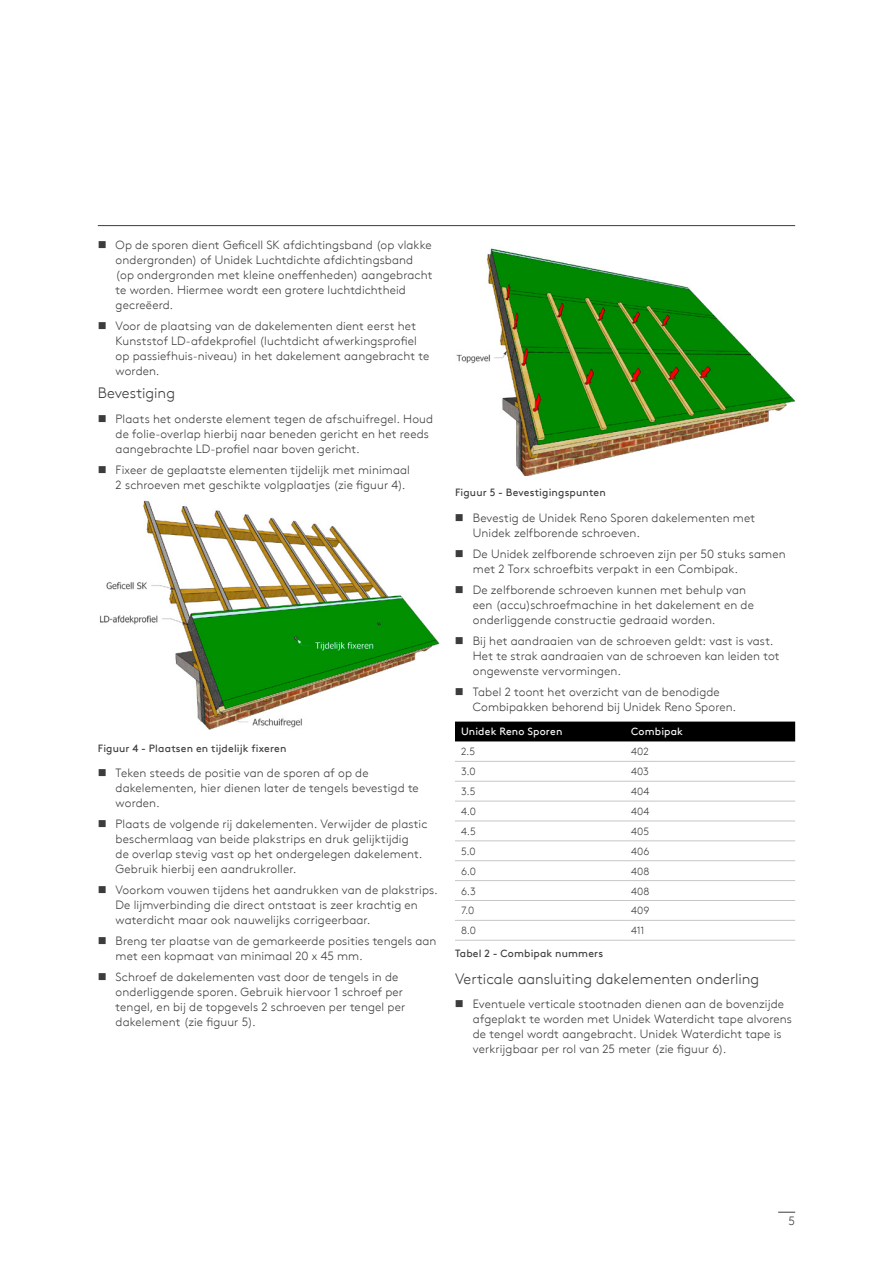
<style>
.page{position:relative;width:893px;height:1263px;background:#fff}
.page>*{position:absolute;margin:0;border:0;box-sizing:border-box;transform-origin:0 0}
.t1{font:300 15px "Kingspan Brown TT";color:#3c3c3b}
.t2{font:300 12px/15px "Kingspan Brown TT";letter-spacing:.01em;color:#3c3c3b}
.t3{font:10.5px "Kingspan Brown TT";letter-spacing:.015em;color:#3c3c3b}
.t4{font:300 10.5px "Kingspan Brown TT";letter-spacing:.01em;color:#3c3c3b}
.t5{font:10.5px "Kingspan Brown TT";letter-spacing:.015em;color:#fff}
</style>
<div class="page">
<hr style="left:98px;top:225px;width:697px;height:1px;background:#3c3c3b">
<img style="left:100px;top:500px;width:340px;height:230px">
<img style="left:456px;top:248px;width:339px;height:227px">
<div style="left:455px;top:722px;width:340px;height:19px;background:#000"></div>
<hr style="left:455px;top:761px;width:170px;height:1px;background:#c6c6c6">
<hr style="left:625px;top:761px;width:170px;height:1px;background:#c6c6c6">
<hr style="left:455px;top:781px;width:170px;height:1px;background:#c6c6c6">
<hr style="left:625px;top:781px;width:170px;height:1px;background:#c6c6c6">
<hr style="left:455px;top:801px;width:170px;height:1px;background:#c6c6c6">
<hr style="left:625px;top:801px;width:170px;height:1px;background:#c6c6c6">
<hr style="left:455px;top:821px;width:170px;height:1px;background:#c6c6c6">
<hr style="left:625px;top:821px;width:170px;height:1px;background:#c6c6c6">
<hr style="left:455px;top:840px;width:170px;height:1px;background:#c6c6c6">
<hr style="left:625px;top:840px;width:170px;height:1px;background:#c6c6c6">
<hr style="left:455px;top:860px;width:170px;height:1px;background:#c6c6c6">
<hr style="left:625px;top:860px;width:170px;height:1px;background:#c6c6c6">
<hr style="left:455px;top:880px;width:170px;height:1px;background:#c6c6c6">
<hr style="left:625px;top:880px;width:170px;height:1px;background:#c6c6c6">
<hr style="left:455px;top:900px;width:170px;height:1px;background:#c6c6c6">
<hr style="left:625px;top:900px;width:170px;height:1px;background:#c6c6c6">
<hr style="left:455px;top:920px;width:170px;height:1px;background:#c6c6c6">
<hr style="left:625px;top:920px;width:170px;height:1px;background:#c6c6c6">
<hr style="left:455px;top:940px;width:170px;height:1px;background:#c6c6c6">
<hr style="left:625px;top:940px;width:170px;height:1px;background:#c6c6c6">
<svg style="left:778px;top:1212px;width:17px;height:1px"></svg>
<p class="t2" style="left:116px;top:236px;width:318px">Op de sporen dient Geficell SK afdichtingsband (op vlakke ondergronden) of Unidek Luchtdichte afdichtingsband (op ondergronden met kleine oneffenheden) aangebracht te worden. Hiermee wordt een grotere luchtdichtheid gecreëerd.</p>
<p class="t2" style="left:116px;top:317px;width:315px">Voor de plaatsing van de dakelementen dient eerst het Kunststof LD-afdekprofiel (luchtdicht afwerkingsprofiel op passiefhuis-niveau) in het dakelement aangebracht te worden.</p>
<p class="t1" style="left:98px;top:381px;width:79px">Bevestiging</p>
<p class="t2" style="left:116px;top:410px;width:319px">Plaats het onderste element tegen de afschuifregel. Houd de folie-overlap hierbij naar beneden gericht en het reeds aangebrachte LD-profiel naar boven gericht.</p>
<p class="t2" style="left:116px;top:461px;width:296px">Fixeer de geplaatste elementen tijdelijk met minimaal<br>2 schroeven met geschikte volgplaatjes (zie figuur 4).</p>
<p class="t3" style="left:98px;top:740px;width:190px">Figuur 4 - Plaatsen en tijdelijk fixeren</p>
<p class="t2" style="left:116px;top:764px;width:305px">Teken steeds de positie van de sporen af op de dakelementen, hier dienen later de tengels bevestigd te worden.</p>
<p class="t2" style="left:116px;top:815px;width:313px">Plaats de volgende rij dakelementen. Verwijder de plastic beschermlaag van beide plakstrips en druk gelijktijdig<br>de overlap stevig vast op het ondergelegen dakelement.<br>Gebruik hierbij een aandrukroller.</p>
<p class="t2" style="left:116px;top:881px;width:324px">Voorkom vouwen tijdens het aandrukken van de plakstrips.<br>De lijmverbinding die direct ontstaat is zeer krachtig en waterdicht maar ook nauwelijks corrigeerbaar.</p>
<p class="t2" style="left:116px;top:932px;width:322px">Breng ter plaatse van de gemarkeerde posities tengels aan met een kopmaat van minimaal 20 x 45 mm.</p>
<p class="t2" style="left:116px;top:968px;width:291px">Schroef de dakelementen vast door de tengels in de onderliggende sporen. Gebruik hiervoor 1 schroef per tengel, en bij de topgevels 2 schroeven per tengel per dakelement (zie figuur 5).</p>
<p class="t3" style="left:455px;top:484px;width:152px">Figuur 5 - Bevestigingspunten</p>
<p class="t2" style="left:473px;top:509px;width:284px">Bevestig de Unidek Reno Sporen dakelementen met<br>Unidek zelfborende schroeven.</p>
<p class="t2" style="left:473px;top:545px;width:314px">De Unidek zelfborende schroeven zijn per 50 stuks samen met 2 Torx schroefbits verpakt in een Combipak.</p>
<p class="t2" style="left:473px;top:581px;width:283px">De zelfborende schroeven kunnen met behulp van een (accu)schroefmachine in het dakelement en de onderliggende constructie gedraaid worden.</p>
<p class="t2" style="left:473px;top:632px;width:308px">Bij het aandraaien van de schroeven geldt: vast is vast.<br>Het te strak aandraaien van de schroeven kan leiden tot ongewenste vervormingen.</p>
<p class="t2" style="left:473px;top:683px;width:265px">Tabel 2 toont het overzicht van de benodigde<br>Combipakken behorend bij Unidek Reno Sporen.</p>
<p class="t5" style="left:461px;top:724px;width:103px">Unidek Reno Sporen</p>
<p class="t5" style="left:631px;top:724px;width:53px">Combipak</p>
<p class="t4" style="left:461px;top:744px;width:16px">2.5</p>
<p class="t4" style="left:631px;top:744px;width:19px">402</p>
<p class="t4" style="left:461px;top:764px;width:16px">3.0</p>
<p class="t4" style="left:631px;top:764px;width:19px">403</p>
<p class="t4" style="left:461px;top:784px;width:16px">3.5</p>
<p class="t4" style="left:631px;top:784px;width:20px">404</p>
<p class="t4" style="left:461px;top:803px;width:17px">4.0</p>
<p class="t4" style="left:631px;top:803px;width:20px">404</p>
<p class="t4" style="left:461px;top:823px;width:16px">4.5</p>
<p class="t4" style="left:631px;top:823px;width:20px">405</p>
<p class="t4" style="left:461px;top:843px;width:16px">5.0</p>
<p class="t4" style="left:631px;top:843px;width:20px">406</p>
<p class="t4" style="left:461px;top:863px;width:17px">6.0</p>
<p class="t4" style="left:631px;top:863px;width:20px">408</p>
<p class="t4" style="left:461px;top:883px;width:16px">6.3</p>
<p class="t4" style="left:631px;top:883px;width:20px">408</p>
<p class="t4" style="left:461px;top:903px;width:15px">7.0</p>
<p class="t4" style="left:631px;top:903px;width:20px">409</p>
<p class="t4" style="left:461px;top:923px;width:17px">8.0</p>
<p class="t4" style="left:631px;top:923px;width:15px">411</p>
<p class="t3" style="left:455px;top:945px;width:150px">Tabel 2 - Combipak nummers</p>
<p class="t1" style="left:455px;top:968px;width:306px">Verticale aansluiting dakelementen onderling</p>
<p class="t2" style="left:473px;top:995px;width:321px">Eventuele verticale stootnaden dienen aan de bovenzijde afgeplakt te worden met Unidek Waterdicht tape alvorens de tengel wordt aangebracht. Unidek Waterdicht tape is verkrijgbaar per rol van 25 meter (zie figuur 6).</p>
<p class="t2" style="left:789px;top:1213px;width:8px">5</p>
</div>
